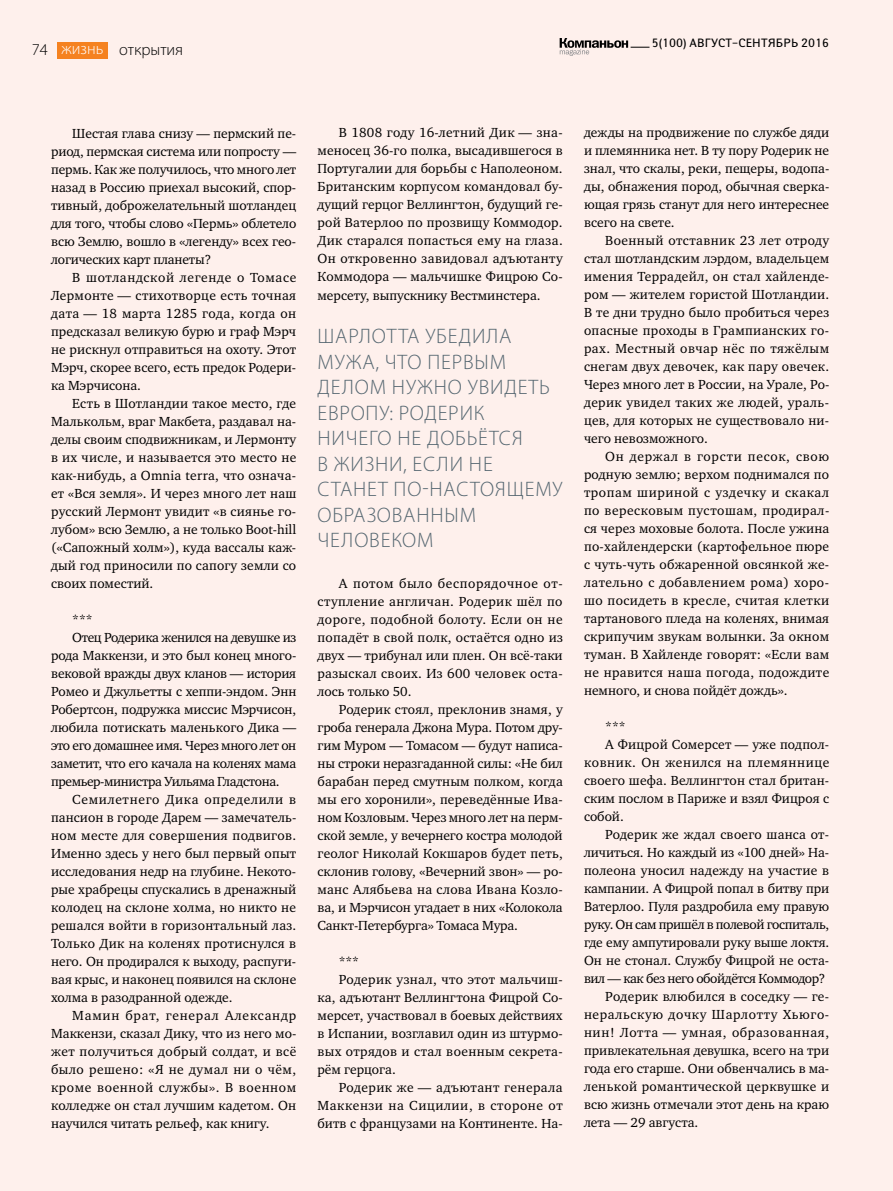
<style>
.page{position:relative;width:893px;height:1191px;background:#fef0ec}
.page>*{position:absolute;margin:0;border:0;box-sizing:border-box;transform-origin:0 0}
.t1{font:300 21px/25.5px "Myriad Pro";letter-spacing:.04em;color:#546670}
.t2{font:300 16.5px "Myriad Pro";color:#000}
.t3{font:300 16.5px "Myriad Pro";color:#fff}
.t4{font:13.5px/18px "Charter ITC";letter-spacing:.005em;color:#000;text-align:justify}
.t5{font:13.5px "Charter ITC";letter-spacing:-.03em;color:#000}
.t6{font:13.5px "Charter ITC";letter-spacing:.025em;color:#000}
.t7{font:13.5px "Charter ITC";letter-spacing:.045em;color:#000}
.t8{font:13.5px "Charter ITC";letter-spacing:.03em;color:#000}
.t9{font:13.5px "Charter ITC";letter-spacing:-.015em;color:#000}
.t10{font:13.5px "Charter ITC";letter-spacing:.04em;color:#000}
.t11{font:13.5px "Charter ITC";letter-spacing:.05em;color:#000}
.t12{font:13.5px "Charter ITC";letter-spacing:.055em;color:#000}
.t13{font:12px "Yanus";letter-spacing:.01em;color:#000}
</style>
<div class="page">
<svg style="left:560px;top:38px;width:89px;height:18px"></svg>
<div style="left:57px;top:42px;width:51px;height:17px;background:#f58220"></div>
<p class="t2" style="left:32px;top:40px;width:18px">74</p>
<p class="t3" style="left:62px;top:39px;width:43px">жизнь</p>
<p class="t2" style="left:119px;top:40px;width:65px">открытия</p>
<p class="t13" style="left:652px;top:36px;width:179px">5(100) АВГУСТ–СЕНТЯБРЬ 2016</p>
<p class="t4" style="left:51px;top:124px;width:247px;text-indent:21px">Шестая глава снизу — пермский пе&shy;риод, пермская система или попросту — пермь. Как же получилось, что много лет назад в Россию приехал высокий, спор&shy;тивный, доброжелательный шотландец для того, чтобы слово «Пермь» облетело всю Землю, вошло в «легенду» всех гео&shy;логических карт планеты?</p>
<p class="t4" style="left:51px;top:268px;width:247px;text-indent:21px">В шотландской легенде о Томасе Лермонте — стихотворце есть точная дата — 18 марта 1285 года, когда он предсказал великую бурю и граф Мэрч не рискнул отправиться на охоту. Этот Мэрч, скорее всего, есть предок Родери&shy;ка Мэрчисона.</p>
<p class="t4" style="left:51px;top:394px;width:247px;text-indent:21px">Есть в Шотландии такое место, где Малькольм, враг Макбета, раздавал на&shy;делы своим сподвижникам, и Лермонту в их числе, и называется это место не как-нибудь, а Omnia terra, что означа&shy;ет «Вся земля». И через много лет наш русский Лермонт увидит «в сиянье го&shy;лубом» всю Землю, а не только Boot-hill («Сапожный холм»), куда вассалы каж&shy;дый год приносили по сапогу земли со своих поместий.</p>
<p class="t4" style="left:72px;top:610px;width:22px">***</p>
<p class="t5" style="left:72px;top:629px;width:225px">Отец Родерика женился на девушке из</p>
<p class="t4" style="left:51px;top:646px;width:247px">рода Маккензи, и это был конец много-</p>
<p class="t9" style="left:51px;top:664px;width:247px">вековой вражды двух кланов — история</p>
<p class="t4" style="left:51px;top:682px;width:247px">Ромео и Джульетты с хеппи-эндом. Энн</p>
<p class="t4" style="left:51px;top:700px;width:247px">Робертсон, подружка миссис Мэрчисон,</p>
<p class="t4" style="left:51px;top:718px;width:247px">любила потискать маленького Дика —</p>
<p class="t5" style="left:51px;top:736px;width:247px">это его домашнее имя. Через много лет он</p>
<p class="t9" style="left:51px;top:754px;width:247px">заметит, что его качала на коленях мама</p>
<p class="t5" style="left:51px;top:772px;width:230px">премьер-министра Уильяма Гладстона.</p>
<p class="t11" style="left:72px;top:790px;width:225px">Семилетнего Дика определили в</p>
<p class="t4" style="left:51px;top:808px;width:247px">пансион в городе Дарем — замечатель-</p>
<p class="t8" style="left:51px;top:826px;width:247px">ном месте для совершения подвигов.</p>
<p class="t4" style="left:51px;top:844px;width:247px">Именно здесь у него был первый опыт</p>
<p class="t4" style="left:51px;top:862px;width:247px">исследования недр на глубине. Некото-</p>
<p class="t4" style="left:51px;top:880px;width:247px">рые храбрецы спускались в дренажный</p>
<p class="t4" style="left:51px;top:898px;width:247px">колодец на склоне холма, но никто не</p>
<p class="t4" style="left:51px;top:916px;width:247px">решался войти в горизонтальный лаз.</p>
<p class="t6" style="left:51px;top:934px;width:247px">Только Дик на коленях протиснулся в</p>
<p class="t4" style="left:51px;top:952px;width:247px">него. Он продирался к выходу, распуги-</p>
<p class="t4" style="left:51px;top:970px;width:247px">вая крыс, и наконец появился на склоне</p>
<p class="t4" style="left:51px;top:988px;width:183px">холма в разодранной одежде.</p>
<p class="t12" style="left:72px;top:1006px;width:225px">Мамин брат, генерал Александр</p>
<p class="t4" style="left:51px;top:1024px;width:247px">Маккензи, сказал Дику, что из него мо-</p>
<p class="t8" style="left:51px;top:1042px;width:247px">жет получиться добрый солдат, и всё</p>
<p class="t10" style="left:51px;top:1060px;width:247px">было решено: «Я не думал ни о чём,</p>
<p class="t7" style="left:51px;top:1078px;width:247px">кроме военной службы». В военном</p>
<p class="t4" style="left:51px;top:1096px;width:247px">колледже он стал лучшим кадетом. Он</p>
<p class="t4" style="left:51px;top:1114px;width:220px">научился читать рельеф, как книгу.</p>
<p class="t4" style="left:317px;top:124px;width:247px;text-indent:21px">В 1808 году 16-летний Дик — зна&shy;меносец 36-го полка, высадившегося в Португалии для борьбы с Наполеоном.<br>Британским корпусом командовал бу&shy;дущий герцог Веллингтон, будущий ге&shy;рой Ватерлоо по прозвищу Коммодор.<br>Дик старался попасться ему на глаза.<br>Он откровенно завидовал адъютанту Коммодора — мальчишке Фицрою Со&shy;мерсету, выпускнику Вестминстера.</p>
<h1 class="t1" style="left:317px;top:323px;width:247px">ШАРЛОТТА УБЕДИЛА<br>МУЖА, ЧТО ПЕРВЫМ<br>ДЕЛОМ НУЖНО УВИДЕТЬ<br>ЕВРОПУ: РОДЕРИК<br>НИЧЕГО НЕ ДОБЬЁТСЯ<br>В ЖИЗНИ, ЕСЛИ НЕ<br>СТАНЕТ ПО-НАСТОЯЩЕМУ<br>ОБРАЗОВАННЫМ<br>ЧЕЛОВЕКОМ</h1>
<p class="t4" style="left:317px;top:574px;width:247px;text-indent:21px">А потом было беспорядочное от&shy;ступление англичан. Родерик шёл по дороге, подобной болоту. Если он не попадёт в свой полк, остаётся одно из двух — трибунал или плен. Он всё-таки разыскал своих. Из 600 человек оста&shy;лось только 50.</p>
<p class="t4" style="left:317px;top:700px;width:247px;text-indent:21px">Родерик стоял, преклонив знамя, у гроба генерала Джона Мура. Потом дру&shy;гим Муром — Томасом — будут написа&shy;ны строки неразгаданной силы: «Не бил барабан перед смутным полком, когда мы его хоронили», переведённые Ива&shy;ном Козловым. Через много лет на перм&shy;ской земле, у вечернего костра молодой геолог Николай Кокшаров будет петь, склонив голову, «Вечерний звон» — ро&shy;манс Алябьева на слова Ивана Козло&shy;ва, и Мэрчисон угадает в них «Колокола Санкт-Петербурга» Томаса Мура.</p>
<p class="t4" style="left:339px;top:952px;width:22px">***</p>
<p class="t6" style="left:339px;top:970px;width:225px">Родерик узнал, что этот мальчиш-</p>
<p class="t4" style="left:317px;top:988px;width:247px">ка, адъютант Веллингтона Фицрой Со-</p>
<p class="t4" style="left:317px;top:1006px;width:247px">мерсет, участвовал в боевых действиях</p>
<p class="t4" style="left:317px;top:1024px;width:247px">в Испании, возглавил один из штурмо-</p>
<p class="t6" style="left:317px;top:1042px;width:247px">вых отрядов и стал военным секрета-</p>
<p class="t4" style="left:317px;top:1060px;width:80px">рём герцога.</p>
<p class="t8" style="left:339px;top:1078px;width:225px">Родерик же — адъютант генерала</p>
<p class="t10" style="left:317px;top:1096px;width:247px">Маккензи на Сицилии, в стороне от</p>
<p class="t4" style="left:317px;top:1114px;width:247px">битв с французами на Континенте. На-</p>
<p class="t4" style="left:584px;top:124px;width:247px">дежды на продвижение по службе дяди и племянника нет. В ту пору Родерик не знал, что скалы, реки, пещеры, водопа&shy;ды, обнажения пород, обычная сверка&shy;ющая грязь станут для него интереснее всего на свете.</p>
<p class="t4" style="left:584px;top:232px;width:247px;text-indent:21px">Военный отставник 23 лет отроду стал шотландским лэрдом, владельцем имения Террадейл, он стал хайленде&shy;ром — жителем гористой Шотландии.<br>В те дни трудно было пробиться через опасные проходы в Грампианских го&shy;рах. Местный овчар нёс по тяжёлым снегам двух девочек, как пару овечек.<br>Через много лет в России, на Урале, Ро&shy;дерик увидел таких же людей, ураль&shy;цев, для которых не существовало ни&shy;чего невозможного.</p>
<p class="t4" style="left:584px;top:448px;width:247px;text-indent:21px">Он держал в горсти песок, свою родную землю; верхом поднимался по тропам шириной с уздечку и скакал по вересковым пустошам, продирал&shy;ся через моховые болота. После ужина по-хайлендерски (картофельное пюре с чуть-чуть обжаренной овсянкой же&shy;лательно с добавлением рома) хоро&shy;шо посидеть в кресле, считая клетки тартанового пледа на коленях, внимая скрипучим звукам волынки. За окном туман. В Хайленде говорят: «Если вам не нравится наша погода, подождите немного, и снова пойдёт дождь».</p>
<p class="t4" style="left:605px;top:718px;width:22px">***</p>
<p class="t4" style="left:605px;top:736px;width:225px">А Фицрой Сомерсет — уже подпол-</p>
<p class="t7" style="left:584px;top:754px;width:247px">ковник. Он женился на племяннице</p>
<p class="t4" style="left:584px;top:772px;width:247px">своего шефа. Веллингтон стал британ-</p>
<p class="t4" style="left:584px;top:789px;width:247px">ским послом в Париже и взял Фицроя с</p>
<p class="t4" style="left:584px;top:807px;width:41px">собой.</p>
<p class="t4" style="left:605px;top:825px;width:225px">Родерик же ждал своего шанса от-</p>
<p class="t4" style="left:584px;top:843px;width:247px">личиться. Но каждый из «100 дней» На-</p>
<p class="t4" style="left:584px;top:861px;width:247px">полеона уносил надежду на участие в</p>
<p class="t4" style="left:584px;top:879px;width:247px">кампании. А Фицрой попал в битву при</p>
<p class="t4" style="left:584px;top:897px;width:247px">Ватерлоо. Пуля раздробила ему правую</p>
<p class="t5" style="left:584px;top:916px;width:247px">руку. Он сам пришёл в полевой госпиталь,</p>
<p class="t4" style="left:584px;top:933px;width:247px">где ему ампутировали руку выше локтя.</p>
<p class="t4" style="left:584px;top:951px;width:247px">Он не стонал. Службу Фицрой не оста-</p>
<p class="t5" style="left:584px;top:970px;width:243px">вил — как без него обойдётся Коммодор?</p>
<p class="t6" style="left:605px;top:988px;width:225px">Родерик влюбился в соседку — ге-</p>
<p class="t7" style="left:584px;top:1006px;width:247px">неральскую дочку Шарлотту Хьюго-</p>
<p class="t7" style="left:584px;top:1024px;width:247px">нин! Лотта — умная, образованная,</p>
<p class="t4" style="left:584px;top:1041px;width:247px">привлекательная девушка, всего на три</p>
<p class="t4" style="left:584px;top:1059px;width:247px">года его старше. Они обвенчались в ма-</p>
<p class="t6" style="left:584px;top:1078px;width:247px">ленькой романтической церквушке и</p>
<p class="t4" style="left:584px;top:1095px;width:247px">всю жизнь отмечали этот день на краю</p>
<p class="t4" style="left:584px;top:1113px;width:116px">лета — 29 августа.</p>
</div>
